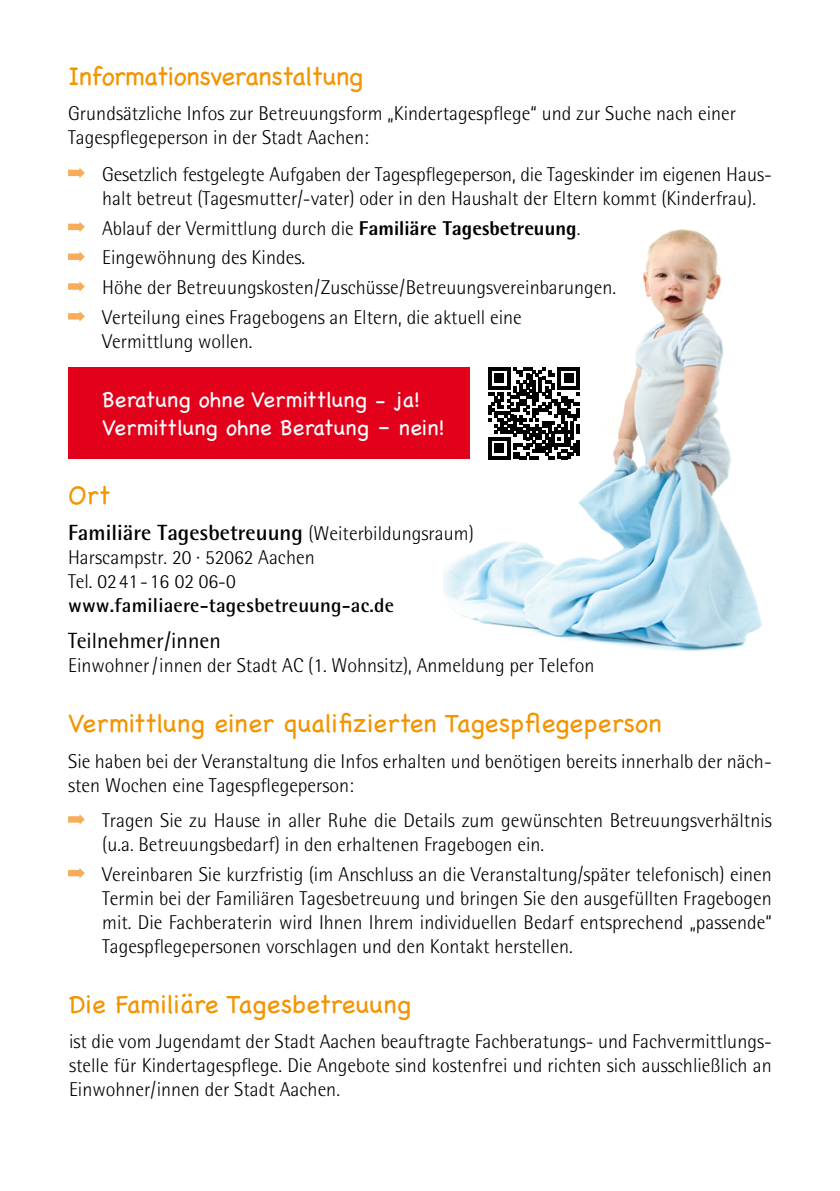
<style>
.page{position:relative;width:840px;height:1191px;background:#fff}
.page>*{position:absolute;margin:0;border:0;box-sizing:border-box;transform-origin:0 0}
.t1{font:26px "Chalkboard";color:#f39400}
.t2{font:26px "Chalkboard";letter-spacing:-.02em;color:#f39400}
.t3{font:22px/28px "Chalkboard";color:#fff}
.t4{font:700 22px "Rotis Semi Sans";color:#000}
.t5{font:22px "Rotis Semi Sans";color:#000}
.t6{font:300 20px/24px "Rotis Semi Sans";color:#000}
.t7{font:700 20px "Rotis Semi Sans";letter-spacing:.01em;color:#000}
.s1{font-weight:800}
.s2{font-weight:300;font-size:20px}
</style>
<div class="page">
<img style="left:443px;top:228px;width:319px;height:423px">
<svg style="left:488px;top:367px;width:91px;height:92px"></svg>
<hr style="left:576px;top:440px;width:3px;height:16px;background:#000">
<div style="left:68px;top:367px;width:401px;height:92px;background:#e2001a"></div>
<svg style="left:68px;top:168px;width:17px;height:10px"></svg>
<svg style="left:68px;top:222px;width:17px;height:10px"></svg>
<svg style="left:68px;top:251px;width:17px;height:11px"></svg>
<svg style="left:68px;top:281px;width:17px;height:11px"></svg>
<svg style="left:68px;top:311px;width:17px;height:11px"></svg>
<svg style="left:68px;top:814px;width:17px;height:10px"></svg>
<svg style="left:68px;top:868px;width:17px;height:10px"></svg>
<h1 class="t2" style="left:68px;top:61px;width:296px">Informationsveranstaltung</h1>
<p class="t6" style="left:68px;top:102px;width:669px">Grundsätzliche Infos zur Betreuungsform „Kindertagespflege“ und zur Suche nach einer<br>Tagespflegeperson in der Stadt Aachen:</p>
<p class="t6" style="left:102px;top:162px;width:670px">Gesetzlich festgelegte Aufgaben der Tagespflegeperson, die Tageskinder im eigenen Haus&shy;halt betreut (Tagesmutter/-vater) oder in den Haushalt der Eltern kommt (Kinderfrau).</p>
<p class="t6" style="left:102px;top:213px;width:515px;line-height:29.8px">Ablauf der Vermittlung durch die <span class="s1">Familiäre Tagesbetreuung</span>.<br>Eingewöhnung des Kindes.<br>Höhe der Betreuungskosten/Zuschüsse/Betreuungsvereinbarungen.<br>Verteilung eines Fragebogens an Eltern, die aktuell eine</p>
<p class="t6" style="left:102px;top:329px;width:152px">Vermittlung wollen.</p>
<p class="t3" style="left:102px;top:385px;width:343px">Beratung ohne Vermittlung - ja!<br>Vermittlung ohne Beratung – nein!</p>
<h1 class="t1" style="left:68px;top:480px;width:44px">Ort</h1>
<p class="t4" style="left:68px;top:518px;width:407px">Familiäre Tagesbetreuung <span class="s2">(Weiterbildungsraum)</span></p>
<p class="t6" style="left:68px;top:545px;width:248px">Harscampstr. 20 · 52062 Aachen<br>Tel. 0241-16 02 06-0</p>
<p class="t7" style="left:68px;top:592px;width:327px">www.familiaere-tagesbetreuung-ac.de</p>
<p class="t5" style="left:68px;top:627px;width:154px">Teilnehmer/innen</p>
<p class="t6" style="left:68px;top:653px;width:527px">Einwohner/innen der Stadt AC (1. Wohnsitz), Anmeldung per Telefon</p>
<h1 class="t1" style="left:68px;top:708px;width:594px">Vermittlung einer qualifizierten Tagespflegeperson</h1>
<p class="t6" style="left:68px;top:749px;width:704px">Sie haben bei der Veranstaltung die Infos erhalten und benötigen bereits innerhalb der näch&shy;sten Wochen eine Tagespflegeperson:</p>
<p class="t6" style="left:102px;top:808px;width:671px">Tragen Sie zu Hause in aller Ruhe die Details zum gewünschten Betreuungsverhältnis (u.a. Betreuungsbedarf) in den erhaltenen Fragebogen ein.</p>
<p class="t6" style="left:102px;top:862px;width:671px;text-align:justify">Vereinbaren Sie kurzfristig (im Anschluss an die Veranstaltung/später telefonisch) einen Termin bei der Familiären Tagesbetreuung und bringen Sie den ausgefüllten Fragebogen mit. Die Fachberaterin wird Ihnen Ihrem individuellen Bedarf entsprechend „passende“ Tagespflegepersonen vorschlagen und den Kontakt herstellen.</p>
<h1 class="t1" style="left:69px;top:988px;width:343px">Die Familiäre Tagesbetreuung</h1>
<p class="t6" style="left:69px;top:1029px;width:704px;text-align:justify">ist die vom Jugendamt der Stadt Aachen beauftragte Fachberatungs- und Fachvermittlungs&shy;stelle für Kindertagespflege. Die Angebote sind kostenfrei und richten sich ausschließlich an Einwohner/innen der Stadt Aachen.</p>
</div>
